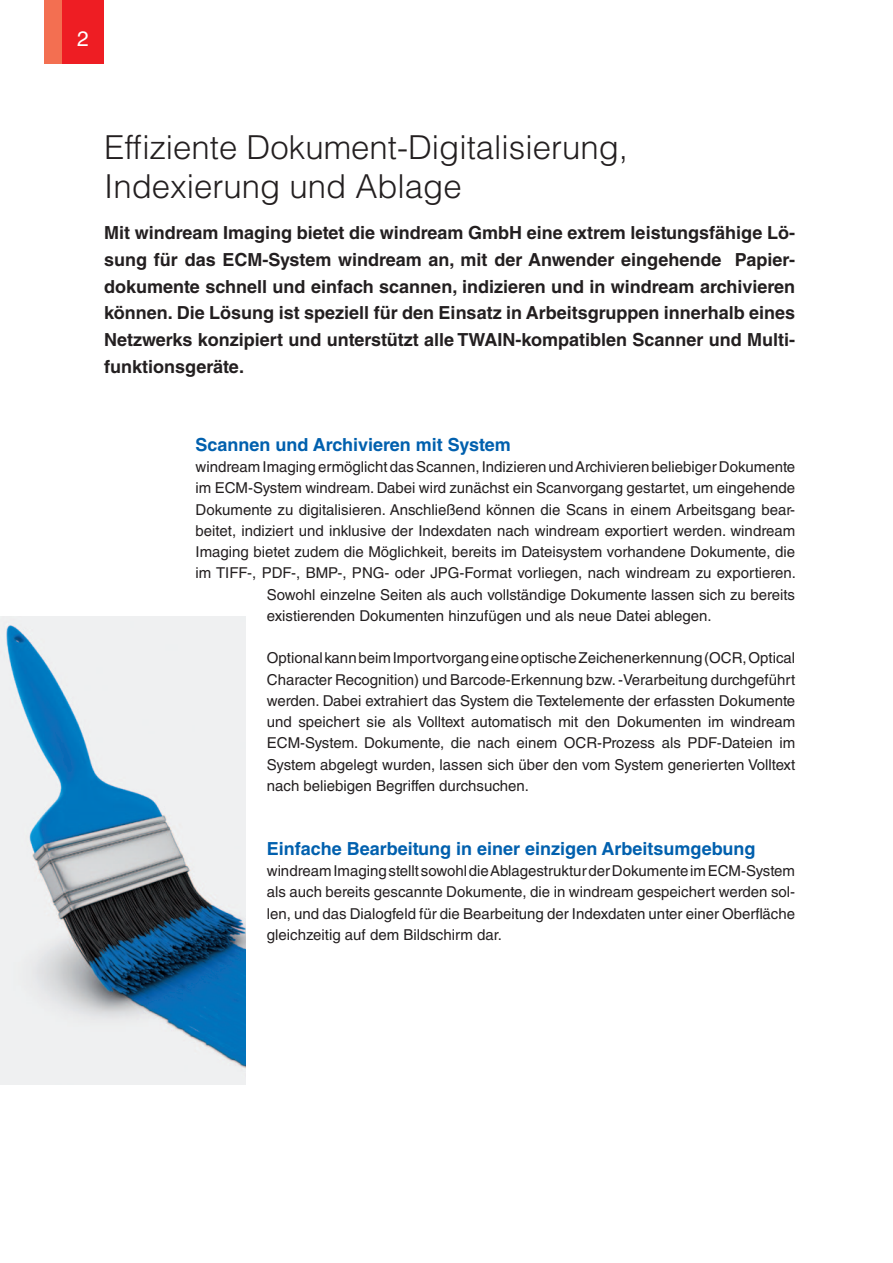
<style>
.page{position:relative;width:893px;height:1263px;background:#fff}
.page>*{position:absolute;margin:0;border:0;box-sizing:border-box;transform-origin:0 0}
.t1{font:300 33px/39.6px "Helvetica LT Std";color:#231f20}
.t2{font:21px "Helvetica LT Std";color:#fff}
.t3{font:700 18px/26.8px "Helvetica LT Std";color:#231f20;text-align:justify}
.t4{font:700 18px "Helvetica LT Std";color:#0160ae}
.t5{font:15px/21.3px "Helvetica LT Std";color:#231f20;text-align:justify}
</style>
<div class="page">
<div style="left:62px;top:0;width:42px;height:64px;background:#ee1d23"></div>
<div style="left:45px;top:0;width:17px;height:64px;background:#f36f51"></div>
<img style="left:0;top:617px;width:246px;height:467px">
<h2 class="t2" style="left:77px;top:26px;width:13px">2</h2>
<h1 class="t1" style="left:104px;top:127px;width:525px">Effiziente Dokument-Digitalisierung,<br>Indexierung und Ablage</h1>
<p class="t3" style="left:104px;top:219px;width:693px">Mit windream Imaging bietet die windream GmbH eine extrem leistungsfähige Lö&shy;sung für das ECM-System windream an, mit der Anwender eingehende Papier&shy;dokumente schnell und einfach scannen, indizieren und in windream archivieren können. Die Lösung ist speziell für den Einsatz in Arbeitsgruppen innerhalb eines Netzwerks konzipiert und unterstützt alle TWAIN-kompatiblen Scanner und Multi&shy;funktionsgeräte.</p>
<p class="t4" style="left:196px;top:433px;width:317px">Scannen und Archivieren mit System</p>
<p class="t5" style="left:196px;top:456px;width:601px">windream Imaging ermöglicht das Scannen, Indizieren und Archivieren beliebiger Dokumente</p>
<p class="t5" style="left:196px;top:477px;width:601px">im ECM-System windream. Dabei wird zunächst ein Scanvorgang gestartet, um eingehende</p>
<p class="t5" style="left:196px;top:499px;width:601px">Dokumente zu digitalisieren. Anschließend können die Scans in einem Arbeitsgang bear-</p>
<p class="t5" style="left:196px;top:520px;width:601px">beitet, indiziert und inklusive der Indexdaten nach windream exportiert werden. windream</p>
<p class="t5" style="left:196px;top:541px;width:601px">Imaging bietet zudem die Möglichkeit, bereits im Dateisystem vorhandene Dokumente, die</p>
<p class="t5" style="left:196px;top:562px;width:602px">im TIFF-, PDF-, BMP-, PNG- oder JPG-Format vorliegen, nach windream zu exportieren.</p>
<p class="t5" style="left:267px;top:584px;width:530px">Sowohl einzelne Seiten als auch vollständige Dokumente lassen sich zu bereits</p>
<p class="t5" style="left:267px;top:605px;width:446px">existierenden Dokumenten hinzufügen und als neue Datei ablegen.</p>
<p class="t5" style="left:267px;top:647px;width:530px">Optional kann beim Importvorgang eine optische Zeichenerkennung (OCR, Optical Character Recognition) und Barcode-Erkennung bzw. -Verarbeitung durchgeführt werden. Dabei extrahiert das System die Textelemente der erfassten Dokumente und speichert sie als Volltext automatisch mit den Dokumenten im windream ECM-System. Dokumente, die nach einem OCR-Prozess als PDF-Dateien im System abgelegt wurden, lassen sich über den vom System generierten Volltext nach beliebigen Begriffen durchsuchen.</p>
<p class="t4" style="left:267px;top:837px;width:490px">Einfache Bearbeitung in einer einzigen Arbeitsumgebung</p>
<p class="t5" style="left:267px;top:860px;width:530px">windream Imaging stellt sowohl die Ablagestruktur der Dokumente im ECM-System als auch bereits gescannte Dokumente, die in windream gespeichert werden sol&shy;len, und das Dialogfeld für die Bearbeitung der Indexdaten unter einer Oberfläche gleichzeitig auf dem Bildschirm dar.</p>
</div>
